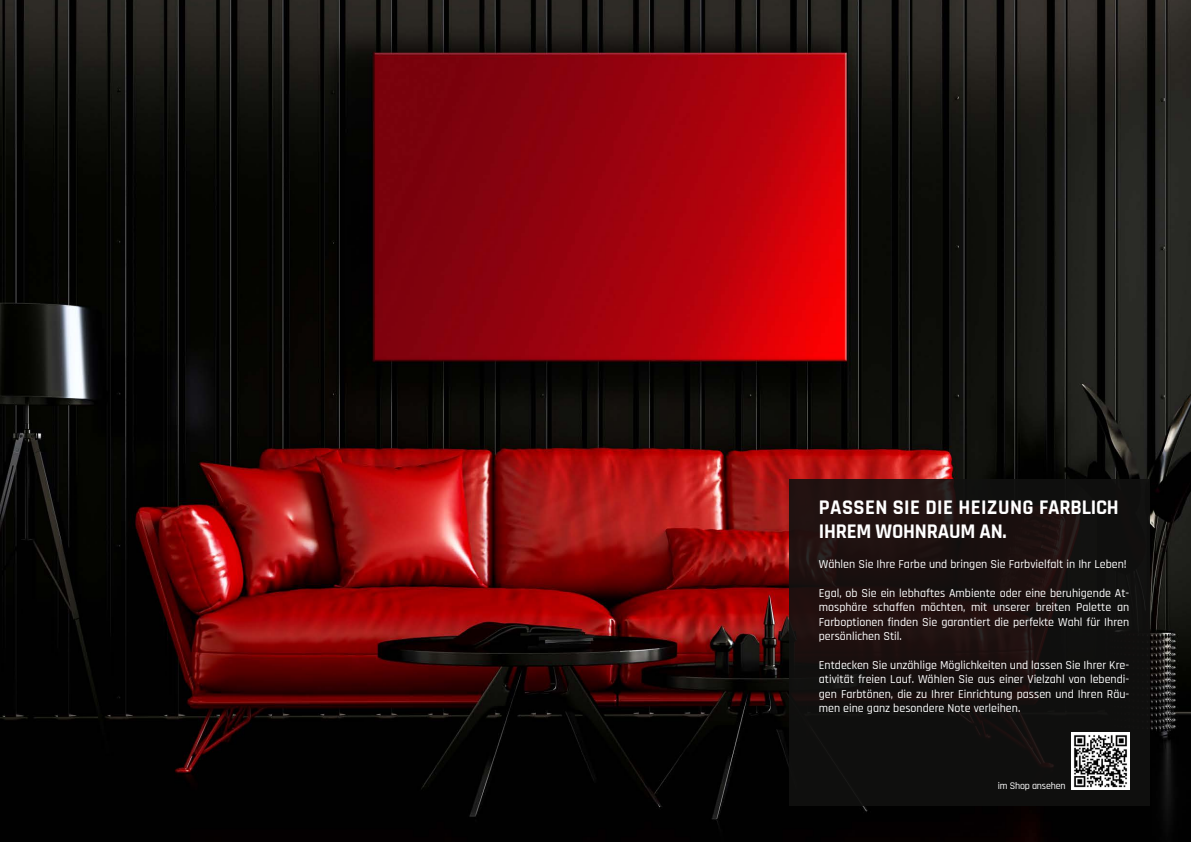
<style>
.page{position:relative;width:1191px;height:842px;background:#fff}
.page>*{position:absolute;margin:0;border:0;box-sizing:border-box;transform-origin:0 0}
.t1{font:700 20.6px/24.7px "Rajdhani";letter-spacing:-.01em;color:#fff}
.t2{font:500 12px/14.4px "Rajdhani";color:#fff;text-align:justify}
.t3{font:500 10px "Rajdhani";letter-spacing:-.02em;color:#fff}
</style>
<div class="page">
<img style="left:0;top:0;width:1191px;height:842px">
<div style="left:789px;top:479px;width:360px;height:327px;background:linear-gradient(to bottom,#1d110f,#111110)"></div>
<img style="left:1072px;top:732px;width:57px;height:57px">
<h1 class="t1" style="left:819px;top:495px;width:301px">PASSEN SIE DIE HEIZUNG FARBLICH<br>IHREM WOHNRAUM AN.</h1>
<p class="t2" style="left:819px;top:557px;width:309px">Wählen Sie Ihre Farbe und bringen Sie Farbvielfalt in Ihr Leben!</p>
<p class="t2" style="left:819px;top:586px;width:312px">Egal, ob Sie ein lebhaftes Ambiente oder eine beruhigende At&shy;mosphäre schaffen möchten, mit unserer breiten Palette an Farboptionen finden Sie garantiert die perfekte Wahl für Ihren persönlichen Stil.</p>
<p class="t2" style="left:819px;top:658px;width:312px">Entdecken Sie unzählige Möglichkeiten und lassen Sie Ihrer Kre&shy;ativität freien Lauf. Wählen Sie aus einer Vielzahl von lebendi&shy;gen Farbtönen, die zu Ihrer Einrichtung passen und Ihren Räu&shy;men eine ganz besondere Note verleihen.</p>
<p class="t3" style="left:997px;top:780px;width:69px">im Shop ansehen</p>
</div>
